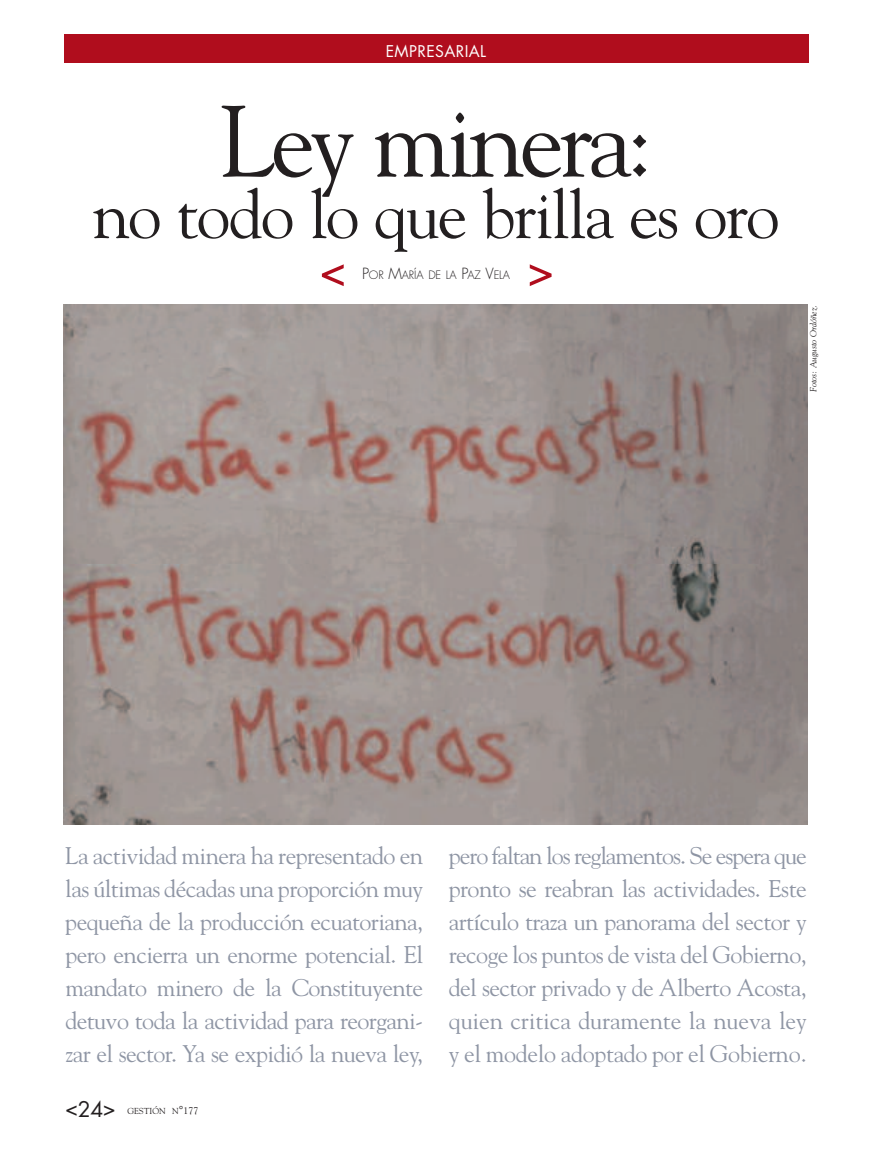
<style>
.page{position:relative;width:872px;height:1149px;background:#fff}
.page>*{position:absolute;margin:0;border:0;box-sizing:border-box;transform-origin:0 0}
.t1{font:100.5px "Goudy";letter-spacing:-.05em;color:#231f20}
.t2{font:67.5px "Goudy";letter-spacing:-.03em;color:#231f20}
.t3{font:24px/33px "Goudy";letter-spacing:-.02em;color:#8e95a4;text-align:justify}
.t4{font:21px "Futura";color:#231f20}
.t5{font:15.75px "Futura";letter-spacing:.025em;color:#fff}
.t6{font:300 11.25px "Futura";letter-spacing:-.015em;color:#231f20}
.t7{font:italic 9px "Goudy";color:#231f20}
.t8{font:8.7px "Goudy";color:#231f20}
.s1{font-size:15px}
.s2{font-size:11.55px}
.s3{font-size:9.75px}
</style>
<div class="page">
<div style="left:64px;top:34px;width:744px;height:29px;background:#b00d1d"></div>
<svg style="left:322px;top:264px;width:22px;height:22px"></svg>
<svg style="left:530px;top:264px;width:21px;height:22px"></svg>
<img style="left:64px;top:304px;width:744px;height:520px">
<p class="t5" style="left:386px;top:44px;width:102px">EMPRESARIAL</p>
<h1 class="t1" style="left:220px;top:83px;width:434px">Ley minera:</h1>
<h2 class="t2" style="left:92px;top:175px;width:689px">no todo lo que brilla es oro</h2>
<p class="t6" style="left:362px;top:269px;width:149px"><span class="s1">P</span>OR <span class="s1">M</span>ARÍA DE LA <span class="s1">P</span>AZ <span class="s1">V</span>ELA</p>
<p class="t7" style="left:808px;top:392px;width:89px;rotate:-90deg">Fotos: Augusto Ordóñez.</p>
<p class="t3" style="left:65px;top:838px;width:359px">La actividad minera ha representado en las últimas décadas una proporción muy pequeña de la producción ecuatoriana, pero encierra un enorme potencial. El mandato minero de la Constituyente detuvo toda la actividad para reorgani&shy;zar el sector. Ya se expidió la nueva ley,</p>
<p class="t3" style="left:449px;top:838px;width:359px">pero faltan los reglamentos. Se espera que pronto se reabran las actividades. Este artículo traza un panorama del sector y recoge los puntos de vista del Gobierno, del sector privado y de Alberto Acosta, quien critica duramente la nueva ley y el modelo adoptado por el Gobierno.</p>
<p class="t4" style="left:65px;top:1098px;width:52px">&lt;24&gt;</p>
<p class="t8" style="left:127px;top:1104px;width:72px">GESTIÓN N<span class="s2">°</span><span class="s3">177</span></p>
</div>
